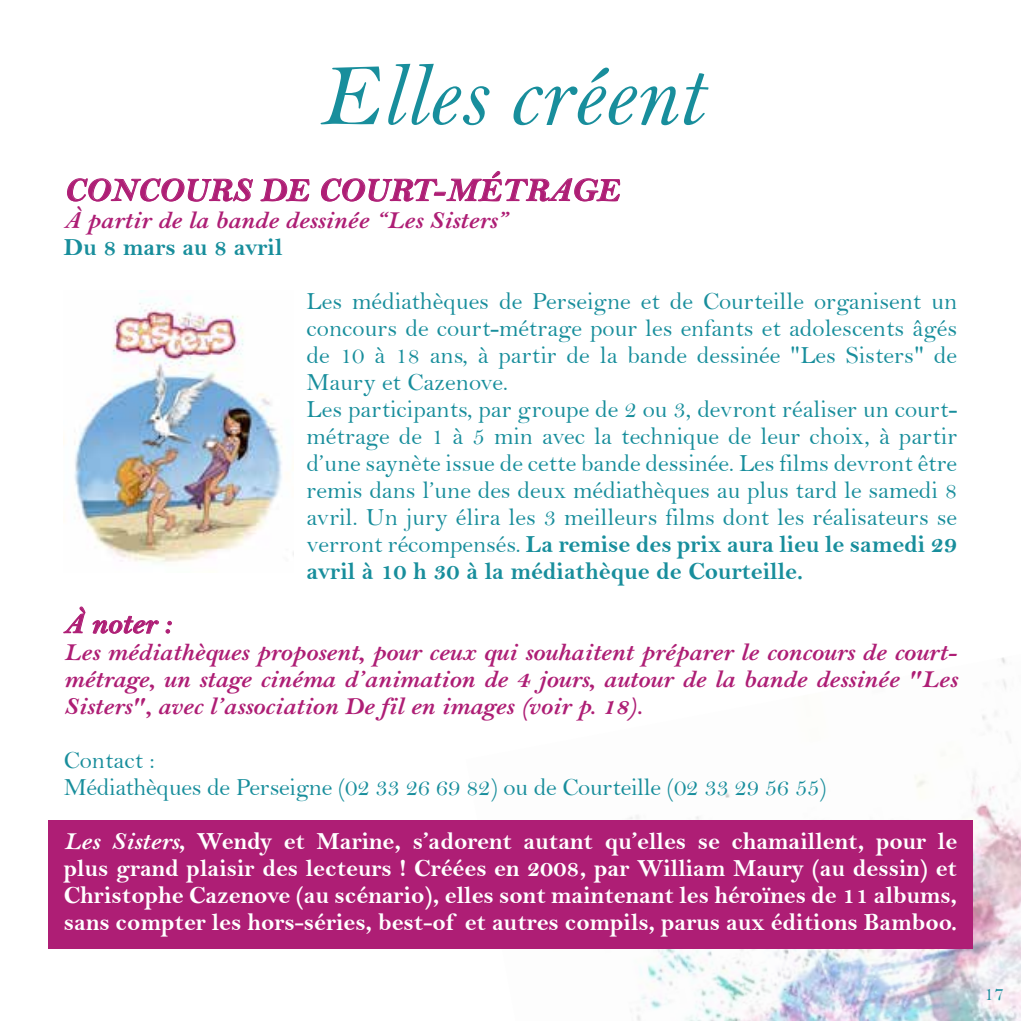
<style>
.page{position:relative;width:1021px;height:1021px;background:#fff}
.page>*{position:absolute;margin:0;border:0;box-sizing:border-box;transform-origin:0 0}
.t1{font:90px "Bell MT Italic";color:#188e9c}
.t2{font:italic 700 33.75px "Bell MT Std";color:#ae1e75}
.t3{font:italic 700 29.25px "Bell MT Std";color:#ae1e75}
.t4{font:24.75px/27px "Bell";color:#188e9c}
.t5{font:24.75px/27px "Bell MT Bold";color:#fff;text-align:justify}
.t6{font:italic 700 24.75px/27px "Bell MT Std";color:#ae1e75;text-align:justify}
.t7{font:24.75px/27px "Bell MT Bold";color:#188e9c}
.t8{font:20.25px "Bell";color:#188e9c}
.s1{font-family:"Bell"}
.s2{font-family:"Bell MT Std";font-weight:700;font-style:italic}
</style>
<div class="page">
<img style="left:466px;top:657px;width:554px;height:363px">
<div style="left:48px;top:820px;width:924px;height:128px;background:#ae1e75"></div>
<img style="left:74px;top:290px;width:220px;height:273px">
<svg style="left:67px;top:178px;width:186px;height:24px"></svg>
<svg style="left:260px;top:178px;width:50px;height:23px"></svg>
<svg style="left:321px;top:171px;width:299px;height:31px"></svg>
<svg style="left:63px;top:606px;width:23px;height:27px"></svg>
<svg style="left:92px;top:615px;width:67px;height:19px"></svg>
<svg style="left:166px;top:621px;width:6px;height:12px"></svg>
<h1 class="t1" style="left:319px;top:42px;width:384px">Elles créent</h1>
<h2 class="t2" style="left:64px;top:171px;width:557px">CONCOURS DE COURT-MÉTRAGE</h2>
<p class="t6" style="left:64px;top:206px;width:446px">À partir de la bande dessinée “Les Sisters”</p>
<p class="t7" style="left:64px;top:233px;width:220px">Du 8 mars au 8 avril</p>
<p class="t4" style="left:306px;top:287px;width:652px">Les médiathèques de Perseigne et de Courteille organisent un concours de court-métrage pour les enfants et adolescents âgés de 10 à 18 ans, à partir de la bande dessinée "Les Sisters" de Maury et Cazenove.<br>Les participants, par groupe de 2 ou 3, devront réaliser un court&shy;métrage de 1 à 5 min avec la technique de leur choix, à partir d’une saynète issue de cette bande dessinée. Les films devront être remis dans l’une des deux médiathèques au plus tard le samedi 8 avril. Un jury élira les 3 meilleurs films dont les réalisateurs se</p>
<p class="t7" style="left:306px;top:530px;width:652px"><span class="s1">verront récompensés.</span> La remise des prix aura lieu le samedi 29 avril à 10 h 30 à la médiathèque de Courteille.</p>
<p class="t3" style="left:64px;top:607px;width:108px">À noter :</p>
<p class="t6" style="left:64px;top:638px;width:894px">Les médiathèques proposent, pour ceux qui souhaitent préparer le concours de court&shy;métrage, un stage cinéma d’animation de 4 jours, autour de la bande dessinée "Les Sisters", avec l’association De fil en images (voir p. 18).</p>
<p class="t4" style="left:64px;top:746px;width:764px">Contact :<br>Médiathèques de Perseigne (02 33 26 69 82) ou de Courteille (02 33 29 56 55)</p>
<p class="t5" style="left:64px;top:827px;width:894px"><span class="s2">Les Sisters</span>, Wendy et Marine, s’adorent autant qu’elles se chamaillent, pour le plus grand plaisir des lecteurs ! Créées en 2008, par William Maury (au dessin) et Christophe Cazenove (au scénario), elles sont maintenant les héroïnes de 11 albums, sans compter les hors-séries, best-of et autres compils, parus aux éditions Bamboo.</p>
<p class="t8" style="left:983px;top:981px;width:22px">17</p>
</div>
